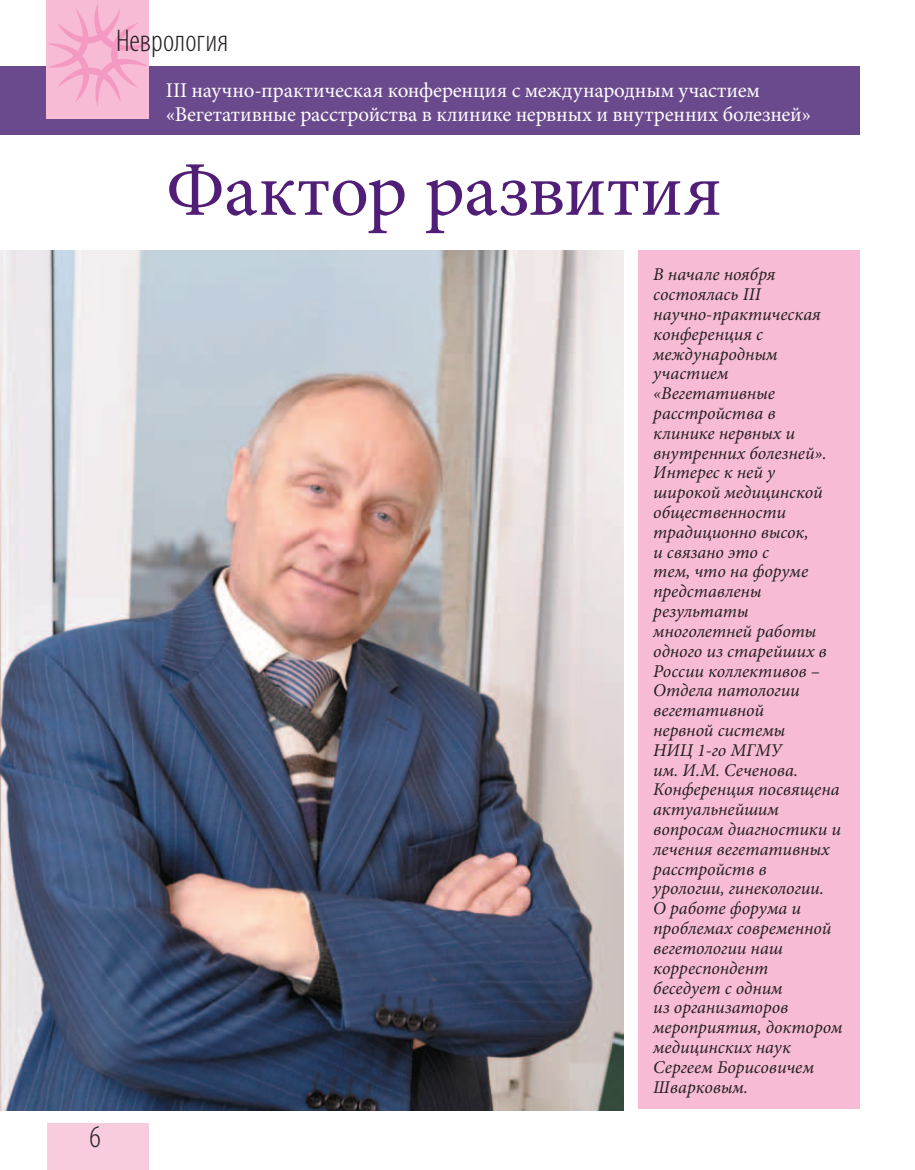
<style>
.page{position:relative;width:915px;height:1170px;background:#fff}
.page>*{position:absolute;margin:0;border:0;box-sizing:border-box;transform-origin:0 0}
.t1{font:76.5px "Minion Pro";letter-spacing:-.005em;color:#501d77}
.t2{font:300 condensed 31.5px "Myriad Pro";color:#231f20}
.t3{font:21px/24px "Minion Pro";letter-spacing:-.005em;color:#fff}
.t4{font:italic 18px/19.8px "Minion Pro";color:#231f20}
</style>
<div class="page">
<div style="left:47px;top:1123px;width:101px;height:46px;background:#f8cbde"></div>
<div style="left:0;top:67px;width:859px;height:68px;background:#6b498d"></div>
<div style="left:47px;top:0;width:102px;height:119px;background:#f7bbd6"></div>
<svg style="left:48px;top:4px;width:100px;height:103px"></svg>
<div style="left:638px;top:251px;width:221px;height:858px;background:#f7bbd6"></div>
<img style="left:0;top:251px;width:623px;height:859px">
<h2 class="t2" style="left:89px;top:1117px;width:13px">6</h2>
<h2 class="t2" style="left:116px;top:22px;width:114px">Неврология</h2>
<p class="t3" style="left:166px;top:78px;width:646px">III научно-практическая конференция с международным участием «Вегетативные расстройства в клинике нервных и внутренних болезней»</p>
<h1 class="t1" style="left:166px;top:139px;width:557px">Фактор развития</h1>
<p class="t4" style="left:653px;top:264px;width:191px">В начале ноября состоялась III научно-практическая конференция с международным участием «Вегетативные расстройства в<br>клинике нервных и внутренних болезней».<br>Интерес к ней у широкой медицинской общественности традиционно высок,<br>и связано это с<br>тем, что на форуме представлены результаты многолетней работы одного из старейших в<br>России коллективов –<br>Отдела патологии вегетативной<br>нервной системы<br>НИЦ 1-го МГМУ<br>им. И.М. Сеченова.<br>Конференция посвящена актуальнейшим вопросам диагностики и лечения вегетативных расстройств в урологии, гинекологии.<br>О работе форума и проблемах современной вегетологии наш корреспондент<br>беседует с одним<br>из организаторов мероприятия, доктором медицинских наук<br>Сергеем Борисовичем<br>Шварковым.</p>
</div>
